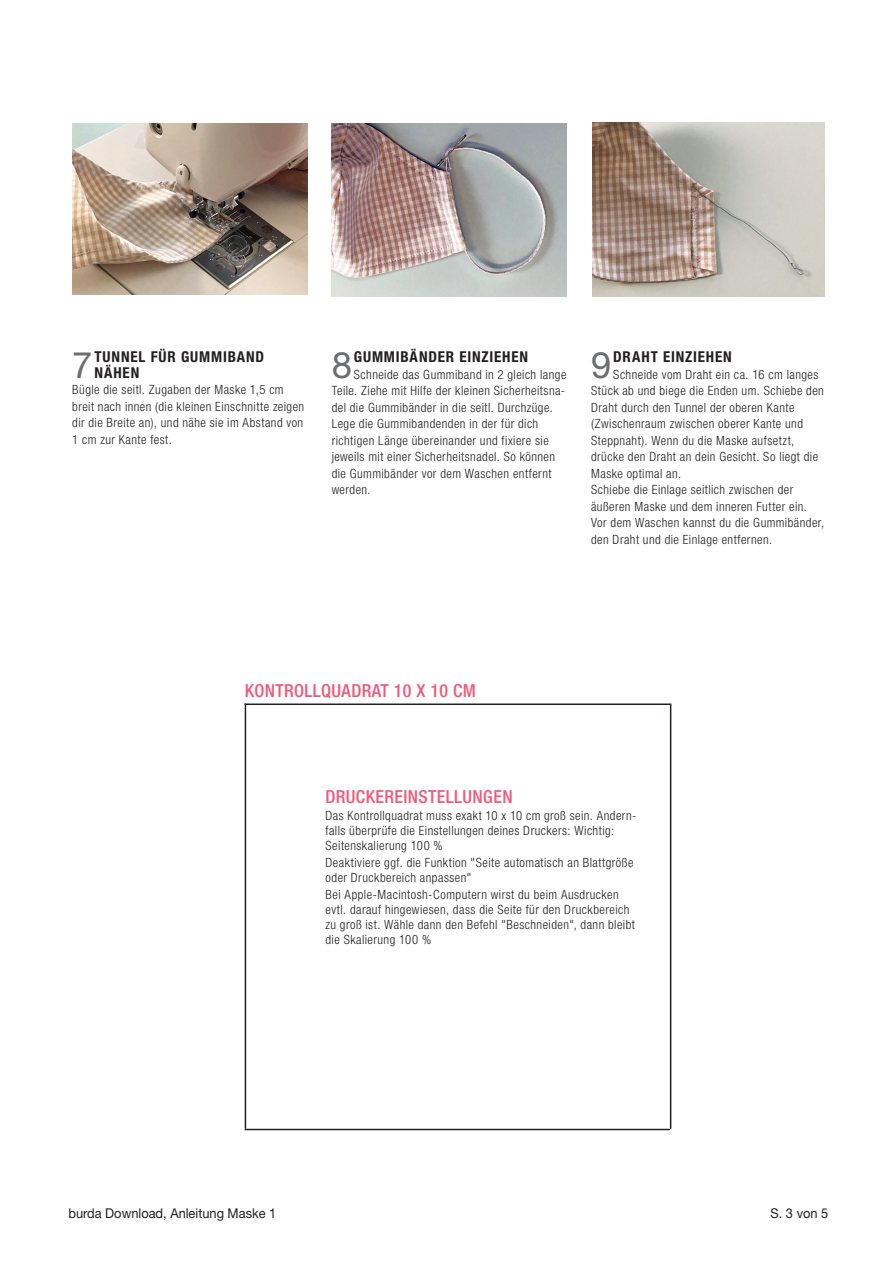
<style>
.page{position:relative;width:893px;height:1263px;background:#fff}
.page>*{position:absolute;margin:0;border:0;box-sizing:border-box;transform-origin:0 0}
.t1{font:36.6px "Helvetica Neue LT";color:#6c6d70}
.t2{font:500 condensed 18px "Helvetica Neue LT";letter-spacing:.02em;color:#f0597c}
.t3{font:700 condensed 15px/15.3px "Helvetica Neue LT";letter-spacing:.055em;color:#231f20}
.t4{font:13.5px "Helvetica Neue LT";color:#231f20;scale:.95 1}
.t5{font:300 condensed 12.75px/16.5px "Helvetica Neue LT";letter-spacing:.035em;color:#231f20}
</style>
<div class="page">
<hr style="left:245px;top:1129px;width:425px;height:1px;background:#231f20">
<hr style="left:245px;top:703px;width:425px;height:2px;background:#231f20">
<hr style="left:245px;top:703px;width:1px;height:426px;background:#231f20">
<hr style="left:670px;top:703px;width:1px;height:426px;background:#231f20">
<img style="left:592px;top:122px;width:233px;height:174px">
<img style="left:332px;top:123px;width:234px;height:173px">
<img style="left:72px;top:123px;width:236px;height:171px">
<h1 class="t1" style="left:72px;top:343px;width:22px">7</h1>
<p class="t3" style="left:94px;top:349px;width:171px">TUNNEL FÜR GUMMIBAND<br>NÄHEN</p>
<p class="t5" style="left:72px;top:381px;width:233px">Bügle die seitl. Zugaben der Maske 1,5 cm breit nach innen (die kleinen Einschnitte zeigen dir die Breite an), und nähe sie im Abstand von 1 cm zur Kante fest.</p>
<h1 class="t1" style="left:332px;top:343px;width:22px">8</h1>
<p class="t3" style="left:354px;top:349px;width:176px">GUMMIBÄNDER EINZIEHEN</p>
<p class="t5" style="left:332px;top:366px;width:236px;text-indent:22px">Schneide das Gummiband in 2 gleich lange Teile. Ziehe mit Hilfe der kleinen Sicherheitsna&shy;del die Gummibänder in die seitl. Durchzüge.<br>Lege die Gummibandenden in der für dich richtigen Länge übereinander und fixiere sie jeweils mit einer Sicherheitsnadel. So können die Gummibänder vor dem Waschen entfernt werden.</p>
<h1 class="t1" style="left:591px;top:343px;width:22px">9</h1>
<p class="t3" style="left:613px;top:349px;width:120px">DRAHT EINZIEHEN</p>
<p class="t5" style="left:591px;top:366px;width:235px;text-indent:22px">Schneide vom Draht ein ca. 16 cm langes Stück ab und biege die Enden um. Schiebe den Draht durch den Tunnel der oberen Kante (Zwischenraum zwischen oberer Kante und Steppnaht). Wenn du die Maske aufsetzt, drücke den Draht an dein Gesicht. So liegt die Maske optimal an.<br>Schiebe die Einlage seitlich zwischen der äußeren Maske und dem inneren Futter ein.<br>Vor dem Waschen kannst du die Gummibänder, den Draht und die Einlage entfernen.</p>
<h2 class="t2" style="left:245px;top:680px;width:233px">KONTROLLQUADRAT 10 X 10 CM</h2>
<h2 class="t2" style="left:326px;top:785px;width:189px">DRUCKEREINSTELLUNGEN</h2>
<p class="t5" style="left:326px;top:807px;width:312px;line-height:15px">Das Kontrollquadrat muss exakt 10 x 10 cm groß sein. Andern&shy;falls überprüfe die Einstellungen deines Druckers: Wichtig:<br>Seitenskalierung 100 %</p>
<p class="t5" style="left:326px;top:855px;width:309px;line-height:15px">Deaktiviere ggf. die Funktion "Seite automatisch an Blattgröße oder Druckbereich anpassen"</p>
<p class="t5" style="left:326px;top:887px;width:311px;line-height:15px">Bei Apple-Macintosh-Computern wirst du beim Ausdrucken evtl. darauf hingewiesen, dass die Seite für den Druckbereich zu groß ist. Wähle dann den Befehl "Beschneiden", dann bleibt die Skalierung 100 %</p>
<p class="t4" style="left:68px;top:1205px;width:220px">burda Download, Anleitung Maske 1</p>
<p class="t4" style="left:770px;top:1205px;width:62px">S. 3 von 5</p>
</div>
